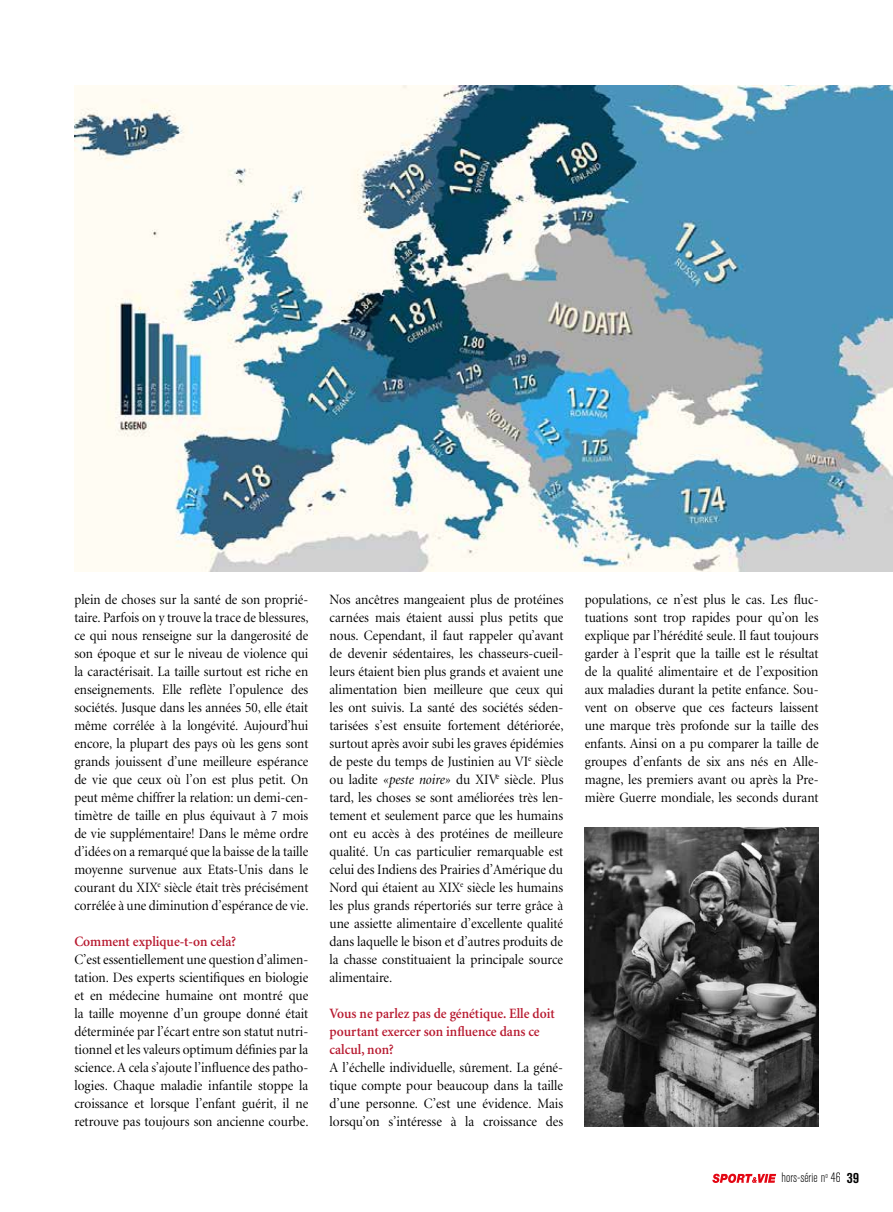
<style>
.page{position:relative;width:893px;height:1212px;background:#fff}
.page>*{position:absolute;margin:0;border:0;box-sizing:border-box;transform-origin:0 0}
.t1{font:14.25px/18px "Minion Display";color:#000;text-align:justify;scale:.95 1}
.t2{font:14.25px/18px "Minion Display";color:#000;text-align:justify;scale:.94 1}
.t3{font:600 14.25px/18px "Minion";color:#b7182e;scale:.95 1}
.t4{font:300 condensed 13.5px "Akzidenz Grotesk BE";color:#000}
.s1{font-style:italic}
.s2{font-weight:700;font-size:15px}
</style>
<div class="page">
<svg style="left:712px;top:1174px;width:64px;height:9px"></svg>
<img style="left:74px;top:85px;width:819px;height:487px">
<img style="left:584px;top:827px;width:235px;height:300px">
<p class="t2" style="left:74px;top:591px;width:251px">plein de choses sur la santé de son proprié&shy;taire. Parfois on y trouve la trace de blessures, ce qui nous renseigne sur la dangerosité de son époque et sur le niveau de violence qui la caractérisait. La taille surtout est riche en enseignements. Elle reflète l’opulence des sociétés. Jusque dans les années 50, elle était même corrélée à la longévité. Aujourd’hui encore, la plupart des pays où les gens sont grands jouissent d’une meilleure espérance de vie que ceux où l’on est plus petit. On peut même chiffrer la relation: un demi-cen&shy;timètre de taille en plus équivaut à 7 mois de vie supplémentaire! Dans le même ordre d’idées on a remarqué que la baisse de la taille moyenne survenue aux Etats-Unis dans le courant du XIX<sup>e</sup> siècle était très précisément corrélée à une diminution d’espérance de vie.</p>
<p class="t3" style="left:74px;top:933px;width:172px">Comment explique-t-on cela?</p>
<p class="t1" style="left:74px;top:951px;width:248px">C’est essentiellement une question d’alimen&shy;tation. Des experts scientifiques en biologie et en médecine humaine ont montré que la taille moyenne d’un groupe donné était déterminée par l’écart entre son statut nutri&shy;tionnel et les valeurs optimum définies par la science. A cela s’ajoute l’influence des patho&shy;logies. Chaque maladie infantile stoppe la croissance et lorsque l’enfant guérit, il ne retrouve pas toujours son ancienne courbe.</p>
<p class="t1" style="left:330px;top:591px;width:248px">Nos ancêtres mangeaient plus de protéines carnées mais étaient aussi plus petits que nous. Cependant, il faut rappeler qu’avant de devenir sédentaires, les chasseurs-cueil&shy;leurs étaient bien plus grands et avaient une alimentation bien meilleure que ceux qui les ont suivis. La santé des sociétés séden&shy;tarisées s’est ensuite fortement détériorée, surtout après avoir subi les graves épidémies de peste du temps de Justinien au VI<sup>e</sup> siècle ou ladite <span class="s1">«peste noire»</span> du XIV<sup>e</sup> siècle. Plus tard, les choses se sont améliorées très len&shy;tement et seulement parce que les humains ont eu accès à des protéines de meilleure qualité. Un cas particulier remarquable est celui des Indiens des Prairies d’Amérique du Nord qui étaient au XIX<sup>e</sup> siècle les humains les plus grands répertoriés sur terre grâce à une assiette alimentaire d’excellente qualité dans laquelle le bison et d’autres produits de la chasse constituaient la principale source alimentaire.</p>
<p class="t3" style="left:330px;top:1005px;width:239px">Vous ne parlez pas de génétique. Elle doit pourtant exercer son influence dans ce calcul, non?</p>
<p class="t1" style="left:330px;top:1059px;width:247px">A l’échelle individuelle, sûrement. La géné&shy;tique compte pour beaucoup dans la taille d’une personne. C’est une évidence. Mais lorsqu’on s’intéresse à la croissance des</p>
<p class="t1" style="left:585px;top:591px;width:248px">populations, ce n’est plus le cas. Les fluc&shy;tuations sont trop rapides pour qu’on les explique par l’hérédité seule. Il faut toujours garder à l’esprit que la taille est le résultat de la qualité alimentaire et de l’exposition aux maladies durant la petite enfance. Sou&shy;vent on observe que ces facteurs laissent une marque très profonde sur la taille des enfants. Ainsi on a pu comparer la taille de groupes d’enfants de six ans nés en Alle&shy;magne, les premiers avant ou après la Pre&shy;mière Guerre mondiale, les seconds durant</p>
<p class="t4" style="left:781px;top:1170px;width:79px">hors-série n<sup>o</sup> 46 <span class="s2">39</span></p>
</div>
